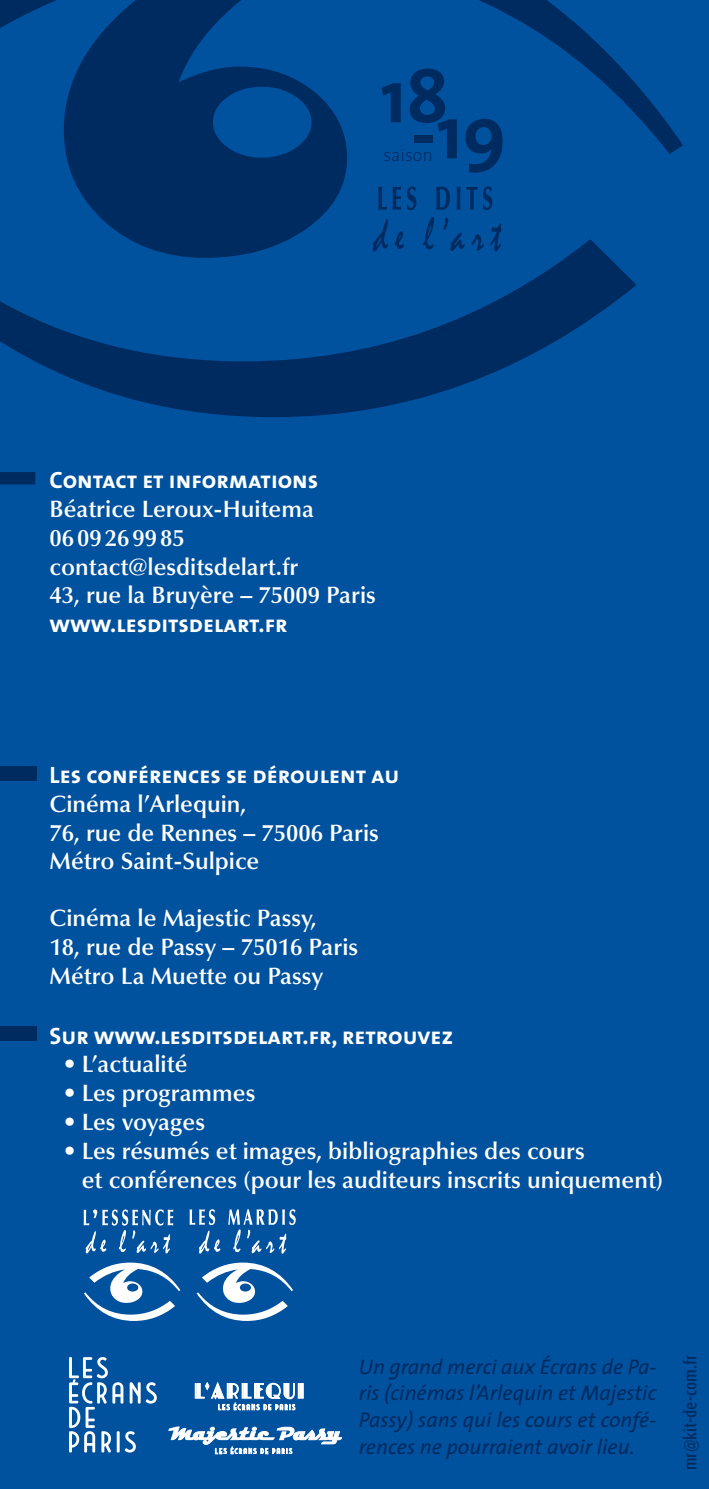
<style>
.page{position:relative;width:709px;height:1489px;background:#fff}
.page>*{position:absolute;margin:0;border:0;box-sizing:border-box;transform-origin:0 0}
.t1{font:700 75.75px "The Sans";color:#002b60}
.t2{font:600 23.75px/28.8px "Optima";color:#fff}
.t3{font:23.75px "The Sans Bold Caps";color:#fff}
.t4{font:italic 21.25px/26.5px "The Sans";color:#002b60;text-align:justify}
.t5{font:200 18px "The Sans";color:#002b60}
.t6{font:500 17.5px "Dax Condensed";color:#002b60}
</style>
<div class="page">
<div style="left:0;top:0;width:709px;height:1488px;background:#00519e"></div>
<svg style="left:0;top:258px;width:636px;height:159px"></svg>
<svg style="left:0;top:0;width:683px;height:258px"></svg>
<div style="left:0;top:765px;width:36px;height:15px;background:#002b60"></div>
<svg style="left:0;top:472px;width:36px;height:13px"></svg>
<div style="left:0;top:1026px;width:36px;height:15px;background:#002b60"></div>
<svg style="left:197px;top:1262px;width:96px;height:58px"></svg>
<svg style="left:84px;top:1209px;width:89px;height:44px"></svg>
<svg style="left:84px;top:1262px;width:96px;height:58px"></svg>
<svg style="left:199px;top:1230px;width:21px;height:23px"></svg>
<svg style="left:189px;top:1209px;width:26px;height:15px"></svg>
<svg style="left:228px;top:1209px;width:68px;height:44px"></svg>
<hr style="left:300px;top:1383px;width:3px;height:14px;background:#fff">
<svg style="left:195px;top:1382px;width:104px;height:27px"></svg>
<svg style="left:169px;top:1426px;width:172px;height:27px"></svg>
<svg style="left:69px;top:1357px;width:88px;height:95px"></svg>
<svg style="left:372px;top:219px;width:16px;height:32px"></svg>
<svg style="left:394px;top:231px;width:10px;height:18px"></svg>
<svg style="left:423px;top:217px;width:11px;height:32px"></svg>
<svg style="left:443px;top:217px;width:22px;height:34px"></svg>
<svg style="left:471px;top:234px;width:13px;height:17px"></svg>
<svg style="left:490px;top:223px;width:11px;height:28px"></svg>
<svg style="left:378px;top:187px;width:23px;height:23px"></svg>
<svg style="left:407px;top:186px;width:9px;height:24px"></svg>
<svg style="left:436px;top:187px;width:14px;height:23px"></svg>
<svg style="left:456px;top:187px;width:4px;height:23px"></svg>
<svg style="left:466px;top:187px;width:11px;height:23px"></svg>
<svg style="left:483px;top:186px;width:9px;height:24px"></svg>
<h1 class="t1" style="left:380px;top:33px;width:70px">18</h1>
<h1 class="t1" style="left:411px;top:69px;width:97px">-19</h1>
<p class="t5" style="left:383px;top:140px;width:51px">saison</p>
<p class="t3" style="left:50px;top:460px;width:270px">Contact et informations</p>
<p class="t2" style="left:50px;top:495px;width:328px">Béatrice Leroux-Huitema<br>0609269985 contact@lesditsdelart.fr<br>43, rue la Bruyère – 75009 Paris</p>
<p class="t3" style="left:50px;top:604px;width:239px">www.lesditsdelart.fr</p>
<p class="t3" style="left:50px;top:755px;width:351px">Les conférences se déroulent au</p>
<p class="t2" style="left:50px;top:789px;width:331px">Cinéma l’Arlequin,<br>76, rue de Rennes – 75006 Paris<br>Métro Saint-Sulpice</p>
<p class="t2" style="left:50px;top:904px;width:310px">Cinéma le Majestic Passy,<br>18, rue de Passy – 75016 Paris<br>Métro La Muette ou Passy</p>
<p class="t3" style="left:50px;top:1015px;width:405px">Sur www.lesditsdelart.fr, retrouvez</p>
<p class="t2" style="left:64px;top:1050px;width:125px">• L’actualité</p>
<p class="t2" style="left:64px;top:1078px;width:193px">• Les programmes</p>
<p class="t2" style="left:64px;top:1107px;width:143px">• Les voyages</p>
<p class="t2" style="left:82px;top:1136px;width:583px;text-indent:-18px">• Les résumés et images, bibliographies des cours<br>et conférences (pour les auditeurs inscrits uniquement)</p>
<p class="t4" style="left:359px;top:1352px;width:299px">Un grand merci aux Écrans de Pa&shy;ris (cinémas l’Arlequin et Majestic Passy) sans qui les cours et confé&shy;rences ne pourraient avoir lieu.</p>
<p class="t6" style="left:681px;top:1469px;width:117px;rotate:-90deg">mr@kit-de-com.fr</p>
</div>
